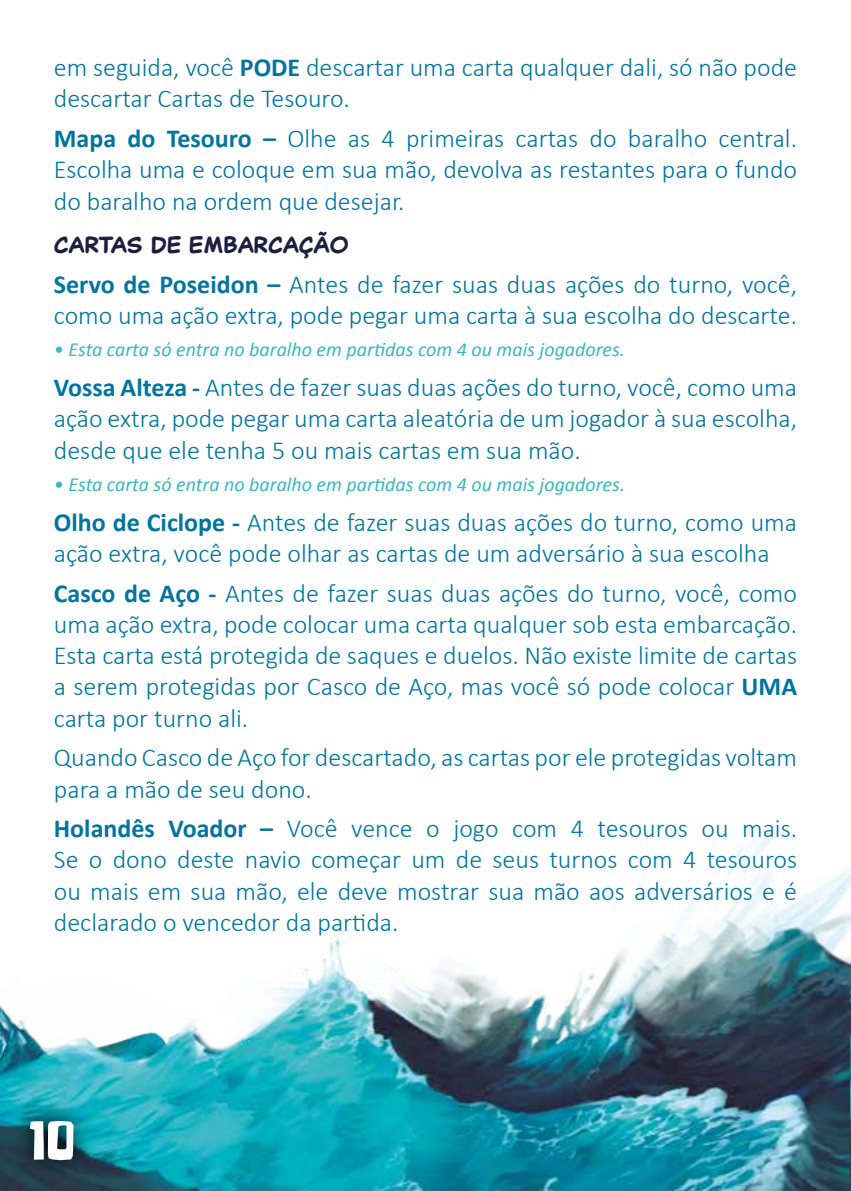
<style>
.page{position:relative;width:851px;height:1191px;background:#fff}
.page>*{position:absolute;margin:0;border:0;box-sizing:border-box;transform-origin:0 0}
.t1{font:52px "Armageda Wide";color:#fff}
.t2{font:300 26px/31.2px "Calibri";color:#00749d}
.t3{font:700 22px "Captain Comic Pro";color:#1e1e3f}
.t4{font:italic 20px "Calibri";color:#3bb6bd}
.s1{font-weight:700}
</style>
<div class="page">
<img style="left:0;top:830px;width:850px;height:361px">
<img style="left:850px;top:0;width:1px;height:1191px">
<svg style="left:12px;top:1101px;width:80px;height:77px;background:#135c69"></svg>
<p class="t2" style="left:54px;top:52px;width:744px">em seguida, você <span class="s1">PODE</span> descartar uma carta qualquer dali, só não pode descartar Cartas de Tesouro.</p>
<p class="t2" style="left:54px;top:123px;width:744px;text-align:justify"><span class="s1">Mapa do Tesouro –</span> Olhe as 4 primeiras cartas do baralho central.<br>Escolha uma e coloque em sua mão, devolva as restantes para o fundo do baralho na ordem que desejar.</p>
<p class="t3" style="left:54px;top:228px;width:296px">CARTAS DE EMBARCAÇÃO</p>
<p class="t2" style="left:54px;top:268px;width:744px"><span class="s1">Servo de Poseidon –</span> Antes de fazer suas duas ações do turno, você, como uma ação extra, pode pegar uma carta à sua escolha do descarte.</p>
<p class="t4" style="left:54px;top:336px;width:572px">• Esta carta só entra no baralho em partidas com 4 ou mais jogadores.</p>
<p class="t2" style="left:54px;top:372px;width:744px;text-align:justify"><span class="s1">Vossa Alteza -</span> Antes de fazer suas duas ações do turno, você, como uma ação extra, pode pegar uma carta aleatória de um jogador à sua escolha, desde que ele tenha 5 ou mais cartas em sua mão.</p>
<p class="t4" style="left:54px;top:470px;width:572px">• Esta carta só entra no baralho em partidas com 4 ou mais jogadores.</p>
<p class="t2" style="left:54px;top:506px;width:744px"><span class="s1">Olho de Ciclope -</span> Antes de fazer suas duas ações do turno, como uma ação extra, você pode olhar as cartas de um adversário à sua escolha</p>
<p class="t2" style="left:54px;top:577px;width:744px;text-align:justify"><span class="s1">Casco de Aço -</span> Antes de fazer suas duas ações do turno, você, como uma ação extra, pode colocar uma carta qualquer sob esta embarcação.<br>Esta carta está protegida de saques e duelos. Não existe limite de cartas a serem protegidas por Casco de Aço, mas você só pode colocar <span class="s1">UMA </span>carta por turno ali.</p>
<p class="t2" style="left:54px;top:742px;width:744px">Quando Casco de Aço for descartado, as cartas por ele protegidas voltam para a mão de seu dono.</p>
<p class="t2" style="left:54px;top:812px;width:744px;text-align:justify"><span class="s1">Holandês Voador –</span> Você vence o jogo com 4 tesouros ou mais.<br>Se o dono deste navio começar um de seus turnos com 4 tesouros ou mais em sua mão, ele deve mostrar sua mão aos adversários e é declarado o vencedor da partida.</p>
<h1 class="t1" style="left:29px;top:1111px;width:48px">10</h1>
</div>
